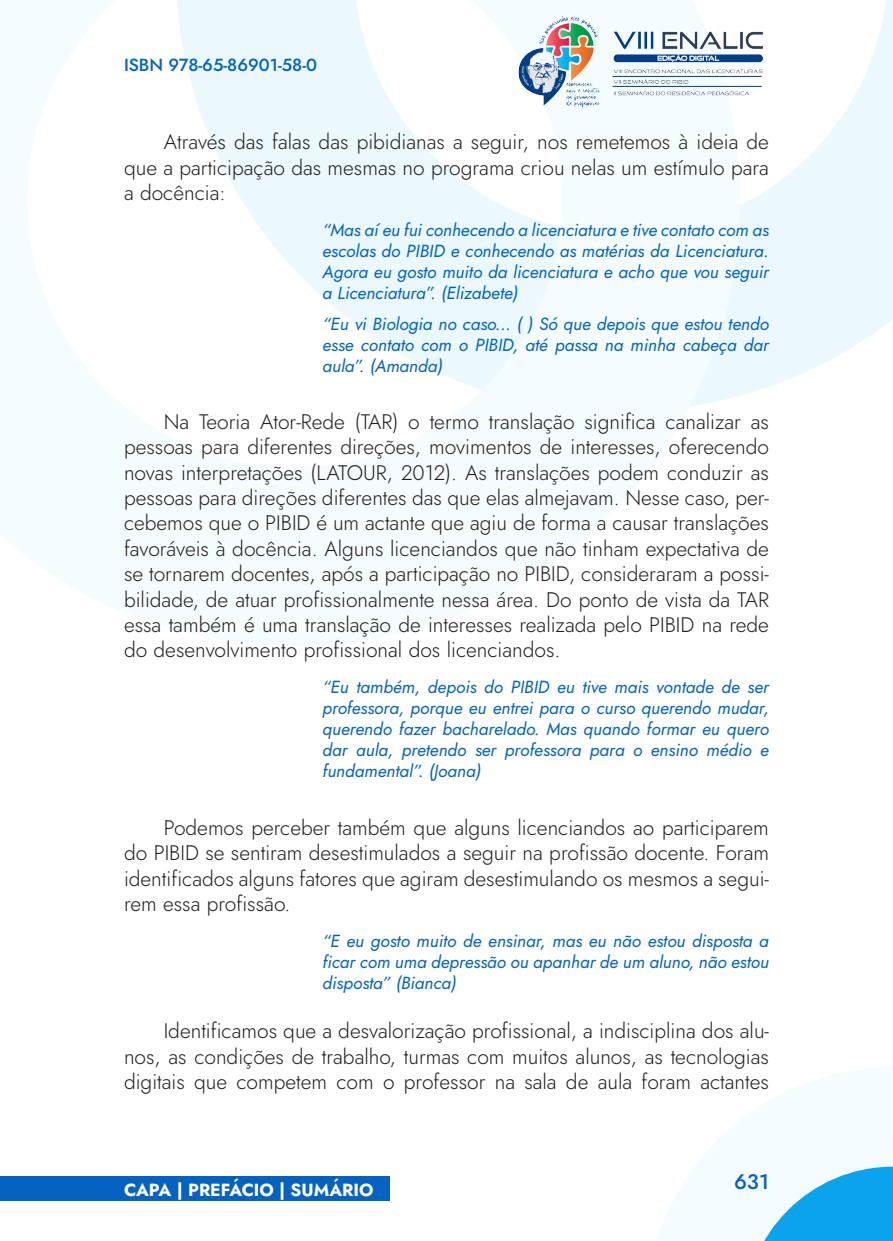
<style>
.page{position:relative;width:893px;height:1241px;background:#fff}
.page>*{position:absolute;margin:0;border:0;box-sizing:border-box;transform-origin:0 0}
._5_CORPO{font:300 21px/25.4px "Jost";color:#231f20;text-align:justify}
.t1{font:500 21px "Jost";color:#0462c1}
._9_CITACAO{font:italic 17.5px/21px "Jost";color:#0462c1;text-align:justify}
.t2{font:500 17.5px "Jost";color:#0462c1}
.t3{font:700 17.5px "Jost";color:#fff}
</style>
<div class="page">
<div style="left:0;top:1176px;width:389px;height:24px;background:#0462c1"></div>
<svg style="left:764px;top:1166px;width:129px;height:74px"></svg>
<svg style="left:788px;top:0;width:105px;height:379px;fill:#ebf9fe"></svg>
<svg style="left:177px;top:0;width:611px;height:407px"></svg>
<img style="left:516px;top:12px;width:88px;height:100px">
<img style="left:610px;top:25px;width:159px;height:74px">
<p class="t2" style="left:124px;top:53px;width:195px">ISBN 978-65-86901-58-0</p>
<p class="_5_CORPO" style="left:124px;top:130px;width:646px;text-indent:40px">Através das falas das pibidianas a seguir, nos remetemos à ideia de que a participação das mesmas no programa criou nelas um estímulo para a docência:</p>
<p class="_9_CITACAO" style="left:322px;top:220px;width:448px">“Mas aí eu fui conhecendo a licenciatura e tive contato com as escolas do PIBID e conhecendo as matérias da Licenciatura.<br>Agora eu gosto muito da licenciatura e acho que vou seguir a Licenciatura”. (Elizabete)</p>
<p class="_9_CITACAO" style="left:322px;top:313px;width:448px">“Eu vi Biologia no caso... ( ) Só que depois que estou tendo esse contato com o PIBID, até passa na minha cabeça dar aula”. (Amanda)</p>
<p class="_5_CORPO" style="left:124px;top:409px;width:646px;text-indent:40px">Na Teoria Ator-Rede (TAR) o termo translação significa canalizar as pessoas para diferentes direções, movimentos de interesses, oferecendo novas interpretações (LATOUR, 2012). As translações podem conduzir as pessoas para direções diferentes das que elas almejavam. Nesse caso, per&shy;cebemos que o PIBID é um actante que agiu de forma a causar translações favoráveis à docência. Alguns licenciandos que não tinham expectativa de se tornarem docentes, após a participação no PIBID, consideraram a possi&shy;bilidade, de atuar profissionalmente nessa área. Do ponto de vista da TAR essa também é uma translação de interesses realizada pelo PIBID na rede do desenvolvimento profissional dos licenciandos.</p>
<p class="_9_CITACAO" style="left:322px;top:676px;width:448px">“Eu também, depois do PIBID eu tive mais vontade de ser professora, porque eu entrei para o curso querendo mudar, querendo fazer bacharelado. Mas quando formar eu quero dar aula, pretendo ser professora para o ensino médio e fundamental”. (Joana)</p>
<p class="_5_CORPO" style="left:124px;top:815px;width:646px;text-indent:40px">Podemos perceber também que alguns licenciandos ao participarem do PIBID se sentiram desestimulados a seguir na profissão docente. Foram identificados alguns fatores que agiram desestimulando os mesmos a segui&shy;rem essa profissão.</p>
<p class="_9_CITACAO" style="left:322px;top:930px;width:448px">“E eu gosto muito de ensinar, mas eu não estou disposta a ficar com uma depressão ou apanhar de um aluno, não estou disposta” (Bianca)</p>
<p class="_5_CORPO" style="left:124px;top:1018px;width:646px;text-indent:40px">Identificamos que a desvalorização profissional, a indisciplina dos alu&shy;nos, as condições de trabalho, turmas com muitos alunos, as tecnologias digitais que competem com o professor na sala de aula foram actantes</p>
<p class="t3" style="left:124px;top:1177px;width:251px">CAPA | PREFÁCIO | SUMÁRIO</p>
<p class="t1" style="left:734px;top:1167px;width:36px">631</p>
</div>
